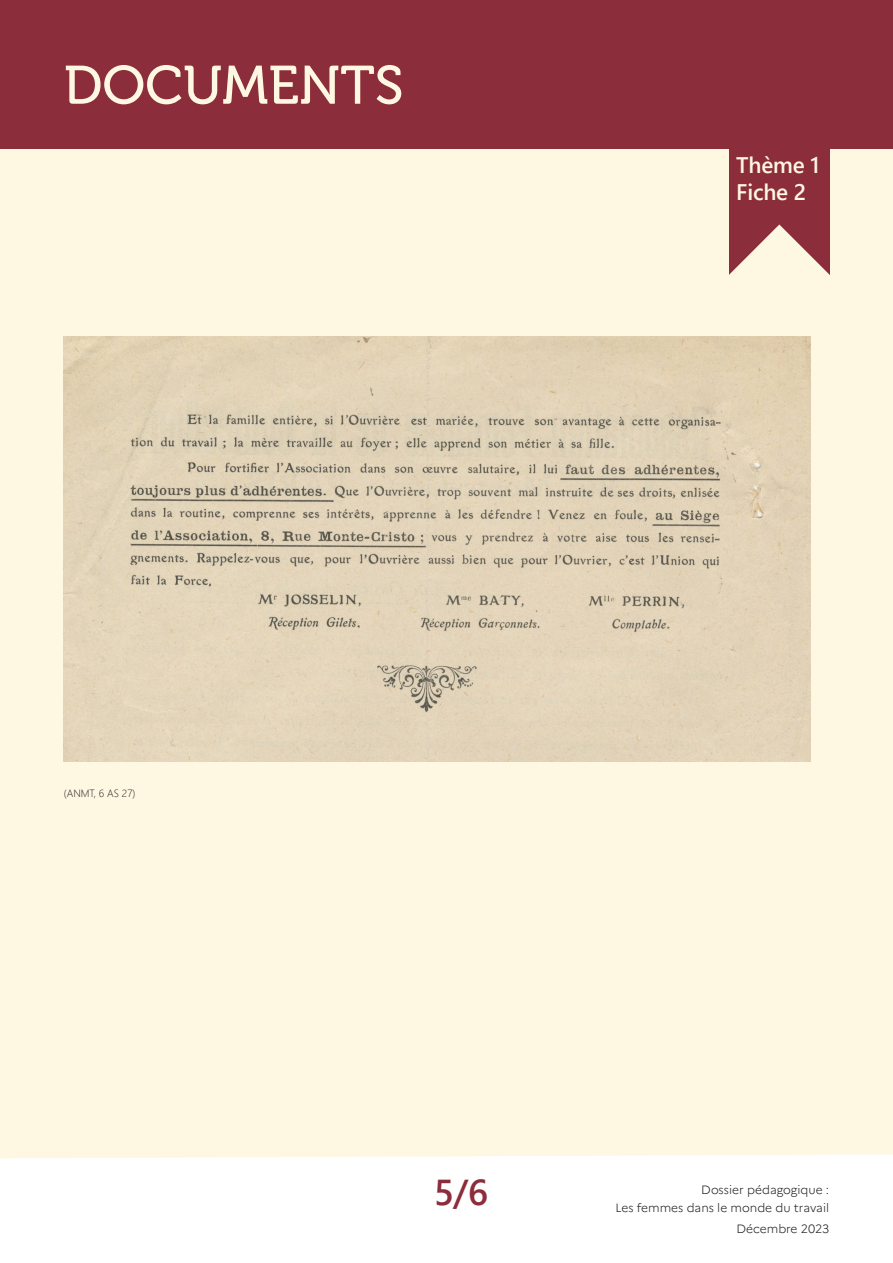
<style>
.page{position:relative;width:893px;height:1263px;background:#fff}
.page>*{position:absolute;margin:0;border:0;box-sizing:border-box;transform-origin:0 0}
.t1{font:54px "Museo 500";color:#fef7e2}
.t2{font:700 45px "Yu Gothic UI";letter-spacing:-.01em;color:#fff}
.t3{font:700 36px "Yu Gothic UI";color:#8c2d3b}
.t4{font:700 22.5px/27px "Yu Gothic UI";letter-spacing:-.01em;color:#fef7e2}
.t5{font:300 12px/18px "Marianne";color:#231f20;text-align:right}
.t6{font:300 10.5px "Yu Gothic UI";color:#231f20}
</style>
<div class="page">
<div style="left:0;top:149px;width:893px;height:1009px;background:#fef7e2"></div>
<div style="left:0;top:0;width:893px;height:149px;background:#8c2d3b"></div>
<div style="left:729px;top:147px;width:100px;height:129px;background:#8c2d3b"></div>
<svg style="left:723px;top:224px;width:112px;height:112px"></svg>
<img style="left:64px;top:336px;width:746px;height:426px">
<h1 class="t1" style="left:64px;top:56px;width:341px">DOCUMENTS</h1>
<h2 class="t2" style="left:64px;top:75px;width:310px">Fiche questions</h2>
<h3 class="t4" style="left:736px;top:152px;width:85px">Thème 1<br>Fiche 2</h3>
<p class="t6" style="left:64px;top:783px;width:73px">(ANMT, 6 AS 27)</p>
<h3 class="t3" style="left:434px;top:1171px;width:56px">5/6</h3>
<p class="t5" style="left:615px;top:1179px;width:215px">Dossier pédagogique :<br>Les femmes dans le monde du travail</p>
<p class="t5" style="left:736px;top:1219px;width:94px">Décembre 2023</p>
</div>
